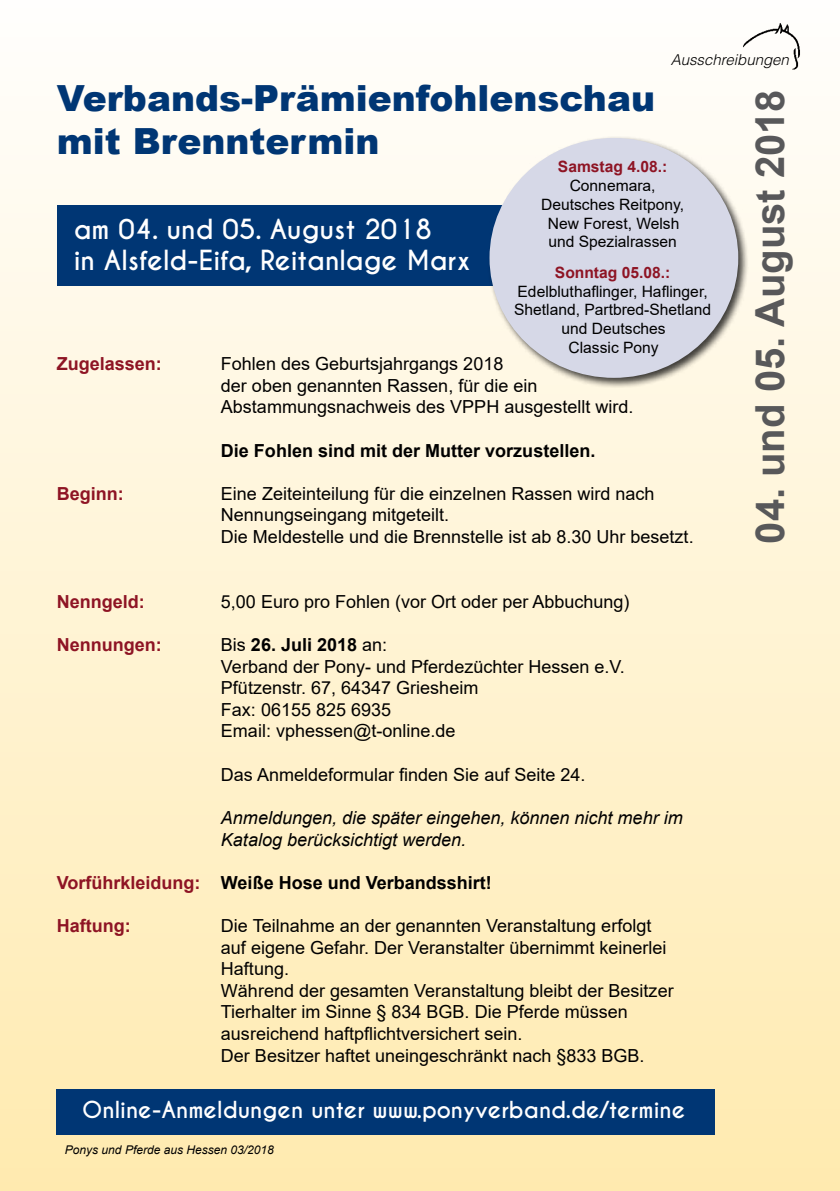
<style>
.page{position:relative;width:840px;height:1191px;background:#fff}
.page>*{position:absolute;margin:0;border:0;box-sizing:border-box;transform-origin:0 0}
.t1{font:700 40px "Arial";color:#58585a}
.t2{font:900 36px/43.2px "Arial";color:#003674}
.t3{font:700 26px/31.2px "Caviar Dreams";color:#fff}
.t4{font:700 22px "Caviar Dreams";color:#fff}
.t5{font:18px/21.6px "Arial";color:#000}
.t6{font:700 18px "Arial";color:#000}
.t7{font:italic 18px/21.6px "Arial";color:#000}
.t8{font:700 18px "Arial";color:#8e1424}
.t9{font:15.6px/18.8px "Arial";color:#000;text-align:center}
.t10{font:700 15.6px "Arial";color:#8e1424}
.t11{font:italic 300 15px "Helvetica LT Std";color:#000}
.t12{font:italic 12px "Arial";color:#000}
.s1{font-weight:700}
.s2{color:#8e1424}
</style>
<div class="page">
<div style="left:0;top:0;width:839px;height:1191px;background:linear-gradient(to bottom,#fffffd,#fde9af)"></div>
<img style="left:742px;top:23px;width:57px;height:47px">
<div style="left:57px;top:205px;width:650px;height:81px;background:#003674"></div>
<div style="left:486px;top:136px;width:262px;height:253px;background:#000;opacity:.75"></div>
<div style="left:489px;top:138px;width:248px;height:240px;background:#d6d8e7;border-radius:50%"></div>
<div style="left:57px;top:1089px;width:657px;height:45px;background:#003674"></div>
<p class="t11" style="left:670px;top:50px;width:120px">Ausschreibungen</p>
<h2 class="t2" style="left:57px;top:75px;width:599px">Verbands-Prämienfohlenschau mit Brenntermin</h2>
<p class="t10" style="left:557px;top:156px;width:111px">Samstag 4.08.:</p>
<p class="t9" style="left:541px;top:176px;width:144px">Connemara,<br>Deutsches Reitpony,<br>New Forest, Welsh und Spezialrassen</p>
<p class="t10" style="left:554px;top:261px;width:117px">Sonntag 05.08.:</p>
<p class="t9" style="left:514px;top:282px;width:198px">Edelbluthaflinger, Haflinger,<br>Shetland, Partbred-Shetland und Deutsches<br>Classic Pony</p>
<h3 class="t3" style="left:74px;top:214px;width:398px">am 04. und 05. August 2018<br>in Alsfeld-Eifa, Reitanlage Marx</h3>
<p class="t8" style="left:57px;top:351px;width:107px">Zugelassen:</p>
<p class="t5" style="left:221px;top:353px;width:414px">Fohlen des Geburtsjahrgangs 2018<br>der oben genannten Rassen, für die ein<br>Abstammungsnachweis des VPPH ausgestellt wird.</p>
<p class="t6" style="left:221px;top:437px;width:376px">Die Fohlen sind mit der Mutter vorzustellen.</p>
<p class="t8" style="left:57px;top:481px;width:68px">Beginn:</p>
<p class="t5" style="left:221px;top:482px;width:474px">Eine Zeiteinteilung für die einzelnen Rassen wird nach<br>Nennungseingang mitgeteilt.<br>Die Meldestelle und die Brennstelle ist ab 8.30 Uhr besetzt.</p>
<p class="t8" style="left:57px;top:589px;width:90px">Nenngeld:</p>
<p class="t5" style="left:221px;top:590px;width:410px">5,00 Euro pro Fohlen (vor Ort oder per Abbuchung)</p>
<p class="t8" style="left:57px;top:632px;width:106px">Nennungen:</p>
<p class="t5" style="left:221px;top:634px;width:405px">Bis <span class="s1">26. Juli 2018</span> an:<br>Verband der Pony- und Pferdezüchter Hessen e.V.<br>Pfützenstr. 67, 64347 Griesheim<br>Fax: 06155 825 6935<br>Email: vphessen@t-online.de</p>
<p class="t5" style="left:221px;top:763px;width:366px">Das Anmeldeformular finden Sie auf Seite 24.</p>
<p class="t7" style="left:221px;top:807px;width:463px">Anmeldungen, die später eingehen, können nicht mehr im<br>Katalog berücksichtigt werden.</p>
<p class="t6" style="left:57px;top:869px;width:436px"><span class="s2">Vorführkleidung:</span> Weiße Hose und Verbandsshirt!</p>
<p class="t8" style="left:57px;top:913px;width:75px">Haftung:</p>
<p class="t5" style="left:221px;top:914px;width:454px">Die Teilnahme an der genannten Veranstaltung erfolgt auf eigene Gefahr. Der Veranstalter übernimmt keinerlei Haftung.<br>Während der gesamten Veranstaltung bleibt der Besitzer Tierhalter im Sinne § 834 BGB. Die Pferde müssen ausreichend haftpflichtversichert sein.<br>Der Besitzer haftet uneingeschränkt nach §833 BGB.</p>
<p class="t4" style="left:82px;top:1096px;width:604px">Online-Anmeldungen unter www.ponyverband.de/termine</p>
<p class="t12" style="left:65px;top:1142px;width:210px">Ponys und Pferde aus Hessen 03/2018</p>
<h1 class="t1" style="left:741px;top:544px;width:456px;rotate:-90deg">04. und 05. August 2018</h1>
</div>
